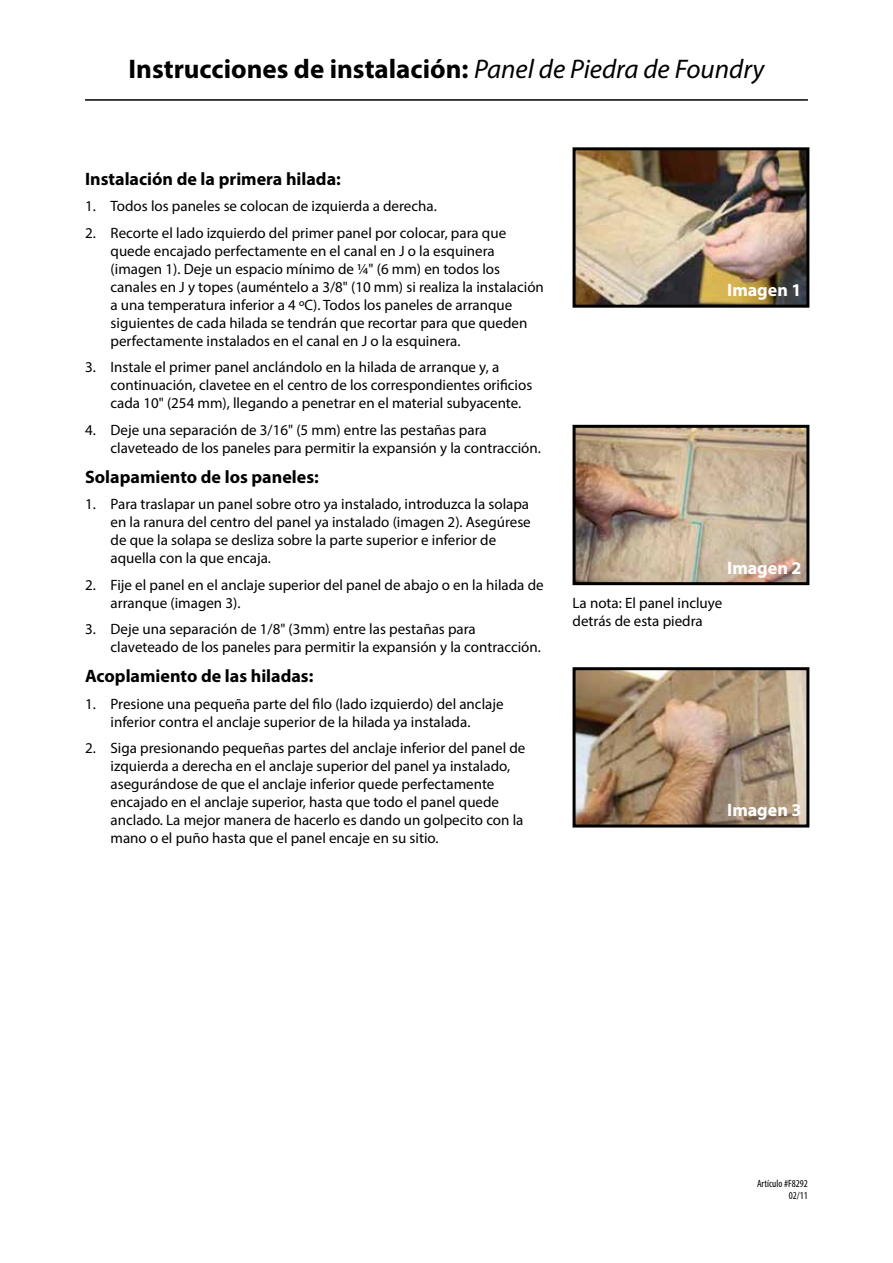
<style>
.page{position:relative;width:893px;height:1263px;background:#fff}
.page>*{position:absolute;margin:0;border:0;box-sizing:border-box;transform-origin:0 0}
.t1{font:700 27px "Myriad Pro";color:#000}
.t2{font:700 18px "Myriad Pro";color:#000}
.t3{font:700 18px "Myriad Pro";color:#fff}
.t4{font:15px/18px "Myriad Pro";color:#000}
.t5{font:condensed 10.5px/12.6px "Myriad Pro";color:#000;text-align:right}
.s1{font-weight:400;font-style:italic}
</style>
<div class="page">
<hr style="left:85px;top:99px;width:723px;height:2px;background:#000">
<img style="left:577px;top:151px;width:228px;height:153px">
<div style="left:573px;top:147px;width:236px;height:161px;border:3px solid #000"></div>
<img style="left:577px;top:671px;width:228px;height:152px">
<div style="left:573px;top:667px;width:236px;height:160px;border:3px solid #000"></div>
<img style="left:577px;top:429px;width:228px;height:152px">
<div style="left:573px;top:425px;width:236px;height:160px;border:3px solid #000"></div>
<h1 class="t1" style="left:128px;top:51px;width:637px">Instrucciones de instalación: <span class="s1">Panel de Piedra de Foundry</span></h1>
<p class="t2" style="left:85px;top:167px;width:257px">Instalación de la primera hilada:</p>
<p class="t4" style="left:85px;top:197px;width:353px">1. Todos los paneles se colocan de izquierda a derecha.</p>
<p class="t4" style="left:111px;top:223px;width:435px;text-indent:-26px">2. Recorte el lado izquierdo del primer panel por colocar, para que quede encajado perfectamente en el canal en J o la esquinera (imagen 1). Deje un espacio mínimo de ¼" (6 mm) en todos los canales en J y topes (auméntelo a 3/8" (10 mm) si realiza la instalación a una temperatura inferior a 4 ºC). Todos los paneles de arranque siguientes de cada hilada se tendrán que recortar para que queden perfectamente instalados en el canal en J o la esquinera.</p>
<p class="t4" style="left:111px;top:358px;width:423px;text-indent:-26px">3. Instale el primer panel anclándolo en la hilada de arranque y, a continuación, clavetee en el centro de los correspondientes orificios cada 10" (254 mm), llegando a penetrar en el material subyacente.</p>
<p class="t4" style="left:111px;top:420px;width:432px;text-indent:-26px">4. Deje una separación de 3/16" (5 mm) entre las pestañas para claveteado de los paneles para permitir la expansión y la contracción.</p>
<p class="t2" style="left:85px;top:465px;width:235px">Solapamiento de los paneles:</p>
<p class="t4" style="left:111px;top:495px;width:422px;text-indent:-26px">1. Para traslapar un panel sobre otro ya instalado, introduzca la solapa en la ranura del centro del panel ya instalado (imagen 2). Asegúrese de que la solapa se desliza sobre la parte superior e inferior de aquella con la que encaja.</p>
<p class="t4" style="left:111px;top:576px;width:435px;text-indent:-26px">2. Fije el panel en el anclaje superior del panel de abajo o en la hilada de arranque (imagen 3).</p>
<p class="t4" style="left:111px;top:620px;width:432px;text-indent:-26px">3. Deje una separación de 1/8" (3mm) entre las pestañas para claveteado de los paneles para permitir la expansión y la contracción.</p>
<p class="t2" style="left:85px;top:665px;width:230px">Acoplamiento de las hiladas:</p>
<p class="t4" style="left:85px;top:695px;width:420px;text-align:center">1. Presione una pequeña parte del filo (lado izquierdo) del anclaje inferior contra el anclaje superior de la hilada ya instalada.</p>
<p class="t4" style="left:111px;top:739px;width:416px;text-indent:-26px">2. Siga presionando pequeñas partes del anclaje inferior del panel de izquierda a derecha en el anclaje superior del panel ya instalado, asegurándose de que el anclaje inferior quede perfectamente encajado en el anclaje superior, hasta que todo el panel quede anclado. La mejor manera de hacerlo es dando un golpecito con la mano o el puño hasta que el panel encaje en su sitio.</p>
<p class="t3" style="left:727px;top:278px;width:76px">Imagen 1</p>
<p class="t3" style="left:727px;top:556px;width:76px">Imagen 2</p>
<p class="t4" style="left:573px;top:593px;width:151px">La nota: El panel incluye detrás de esta piedra</p>
<p class="t3" style="left:727px;top:798px;width:76px">Imagen 3</p>
<p class="t5" style="left:757px;top:1177px;width:52px">Artículo #F8292<br>02/11</p>
</div>
